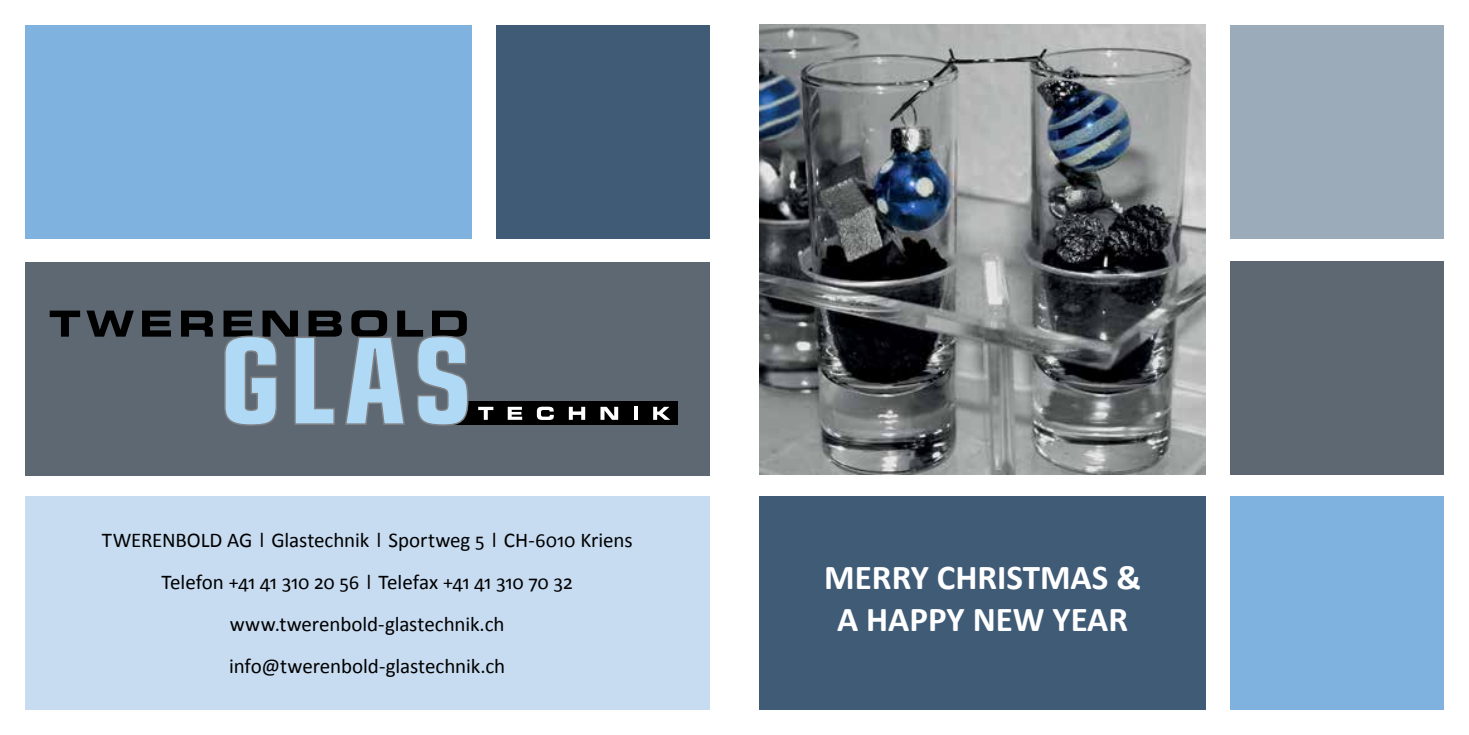
<style>
.page{position:relative;width:1469px;height:735px;background:#fff}
.page>*{position:absolute;margin:0;border:0;box-sizing:border-box;transform-origin:0 0}
.t1{font:700 35px "Calibri";color:#fff}
.t2{font:21px "Calibri";letter-spacing:-.005em;color:#000}
.t3{font:19.95px "Calibri";letter-spacing:-.015em;color:#000}
.s1{font-size:15.92px}
.s2{font-size:19.95px}
.s3{font-size:21px}
</style>
<div class="page">
<div style="left:1230px;top:25px;width:214px;height:213px;background:#9babb9"></div>
<div style="left:1230px;top:260px;width:214px;height:214px;background:#5e6872"></div>
<div style="left:496px;top:25px;width:213px;height:213px;background:#405b76"></div>
<div style="left:759px;top:496px;width:446px;height:213px;background:#405b76"></div>
<div style="left:25px;top:25px;width:446px;height:213px;background:#80b2e0"></div>
<div style="left:25px;top:262px;width:684px;height:213px;background:#5e6872"></div>
<div style="left:25px;top:496px;width:684px;height:213px;background:#c7dbf1"></div>
<div style="left:1230px;top:496px;width:214px;height:213px;background:#80b2e0"></div>
<img style="left:759px;top:25px;width:446px;height:449px">
<div style="left:449px;top:401px;width:228px;height:23px;background:#000"></div>
<svg style="left:478px;top:406px;width:15px;height:13px"></svg>
<svg style="left:507px;top:406px;width:15px;height:13px"></svg>
<svg style="left:537px;top:406px;width:17px;height:14px"></svg>
<svg style="left:569px;top:406px;width:16px;height:13px"></svg>
<svg style="left:600px;top:406px;width:18px;height:13px"></svg>
<svg style="left:634px;top:406px;width:3px;height:13px"></svg>
<svg style="left:653px;top:406px;width:17px;height:13px"></svg>
<svg style="left:50px;top:310px;width:30px;height:26px"></svg>
<svg style="left:86px;top:310px;width:48px;height:26px"></svg>
<svg style="left:142px;top:310px;width:29px;height:26px"></svg>
<svg style="left:181px;top:310px;width:32px;height:26px"></svg>
<svg style="left:223px;top:310px;width:246px;height:115px"></svg>
<p class="t2" style="left:102px;top:526px;width:532px">TWERENBOLD AG <span class="s1">|</span> Glastechnik <span class="s1">|</span> Sportweg <span class="s2">5</span> <span class="s1">|</span> CH-<span class="s2">6010</span> Kriens</p>
<p class="t3" style="left:161px;top:569px;width:413px"><span class="s3">Telefon</span> +41 41 310 20 56 <span class="s1">|</span> <span class="s3">Telefax</span> +41 41 310 70 32</p>
<p class="t2" style="left:230px;top:610px;width:276px">www.twerenbold-glastechnik.ch</p>
<p class="t2" style="left:229px;top:652px;width:278px">info@twerenbold-glastechnik.ch</p>
<p class="t1" style="left:824px;top:554px;width:318px">MERRY CHRISTMAS &amp;</p>
<p class="t1" style="left:837px;top:596px;width:293px">A HAPPY NEW YEAR</p>
</div>
